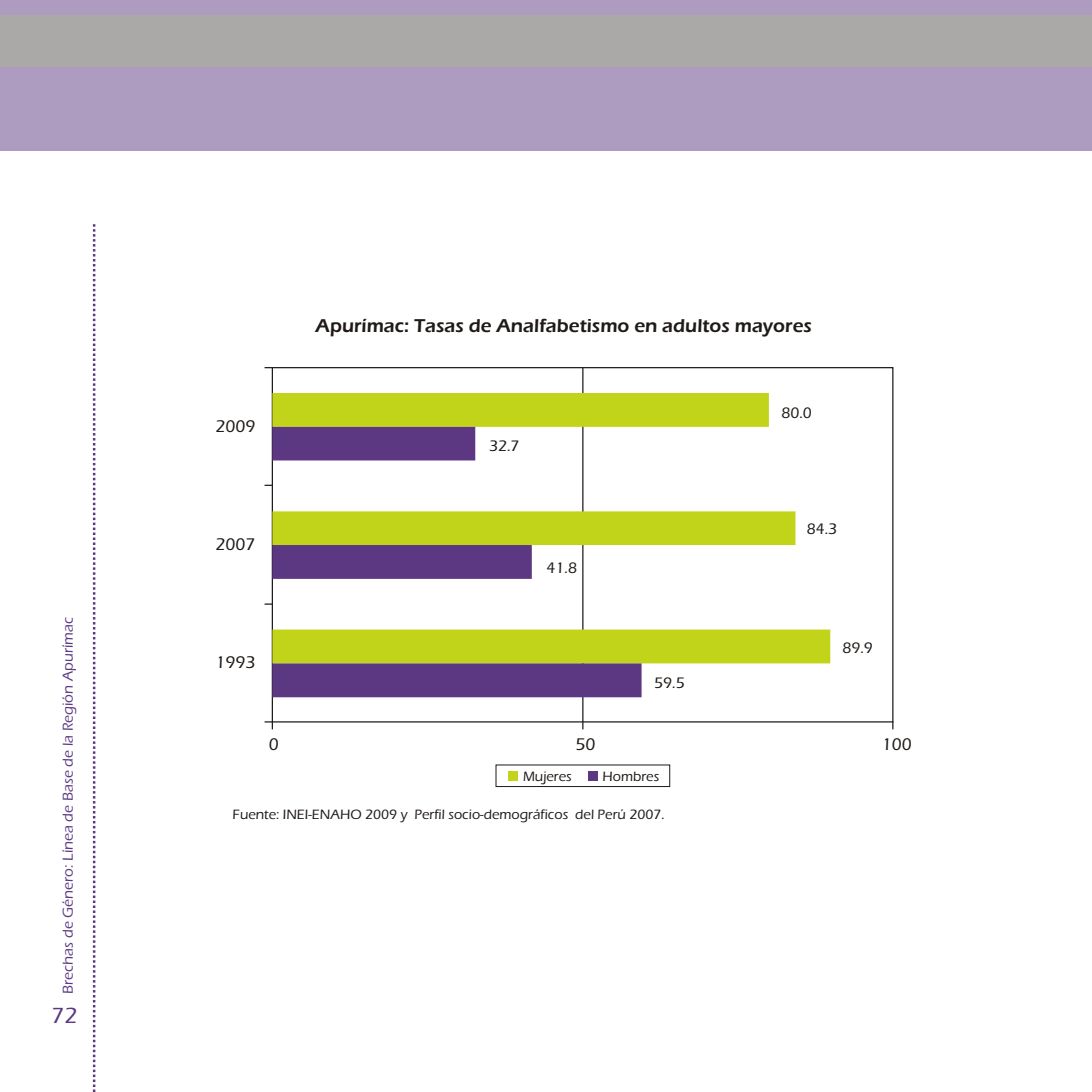
<style>
.page{position:relative;width:1092px;height:1092px;background:#fff}
.page>*{position:absolute;margin:0;border:0;box-sizing:border-box;transform-origin:0 0}
.t1{font:500 22.75px "Eras ITC";color:#5c3882}
.t2{font:600 19.25px "Eras ITC";color:#1f1a17}
.t3{font:500 17.5px "Eras ITC";color:#1f1a17}
.t4{font:500 15.75px "Eras ITC";color:#1f1a17}
.t5{font:500 14.88px "Eras ITC";color:#5c3882}
.t6{font:500 14px "Eras ITC";color:#1f1a17}
</style>
<div class="page">
<svg style="left:93px;top:224px;width:2px;height:867px"></svg>
<div style="left:0;top:0;width:1091px;height:150px;background:#ad9bc0"></div>
<div style="left:0;top:16px;width:1091px;height:51px;background:#aba8a8"></div>
<svg style="left:264px;top:484px;width:8px;height:2px"></svg>
<svg style="left:264px;top:721px;width:9px;height:8px"></svg>
<hr style="left:582px;top:367px;width:1px;height:362px;background:#1f1a17">
<svg style="left:272px;top:393px;width:558px;height:270px"></svg>
<svg style="left:272px;top:427px;width:369px;height:270px"></svg>
<div style="left:508px;top:770px;width:9px;height:10px;background:#c2d41a"></div>
<div style="left:587px;top:770px;width:10px;height:10px;background:#5c3882"></div>
<p class="t5" style="left:62px;top:993px;width:378px;rotate:-90deg">Brechas de Género: Línea de Base de la Región Apurímac</p>
<h1 class="t1" style="left:51px;top:1007px;width:27px">72</h1>
<p class="t3" style="left:215px;top:419px;width:41px">2009</p>
<h2 class="t2" style="left:315px;top:319px;width:498px">Apurímac: Tasas de Analfabetismo en adultos mayores</h2>
<p class="t4" style="left:489px;top:440px;width:32px">32.7</p>
<p class="t4" style="left:781px;top:407px;width:32px">80.0</p>
<p class="t3" style="left:215px;top:537px;width:41px">2007</p>
<p class="t4" style="left:546px;top:562px;width:32px">41.8</p>
<p class="t4" style="left:806px;top:523px;width:32px">84.3</p>
<p class="t3" style="left:215px;top:656px;width:41px">1993</p>
<p class="t4" style="left:654px;top:677px;width:32px">59.5</p>
<p class="t4" style="left:842px;top:642px;width:32px">89.9</p>
<p class="t3" style="left:269px;top:737px;width:11px">0</p>
<p class="t3" style="left:575px;top:737px;width:21px">50</p>
<p class="t3" style="left:881px;top:737px;width:31px">100</p>
<p class="t6" style="left:523px;top:771px;width:50px">Mujeres</p>
<p class="t6" style="left:602px;top:771px;width:58px">Hombres</p>
<p class="t6" style="left:232px;top:809px;width:433px">Fuente: INEI-ENAHO 2009 y Perfil socio-demográficos del Perú 2007.</p>
</div>
